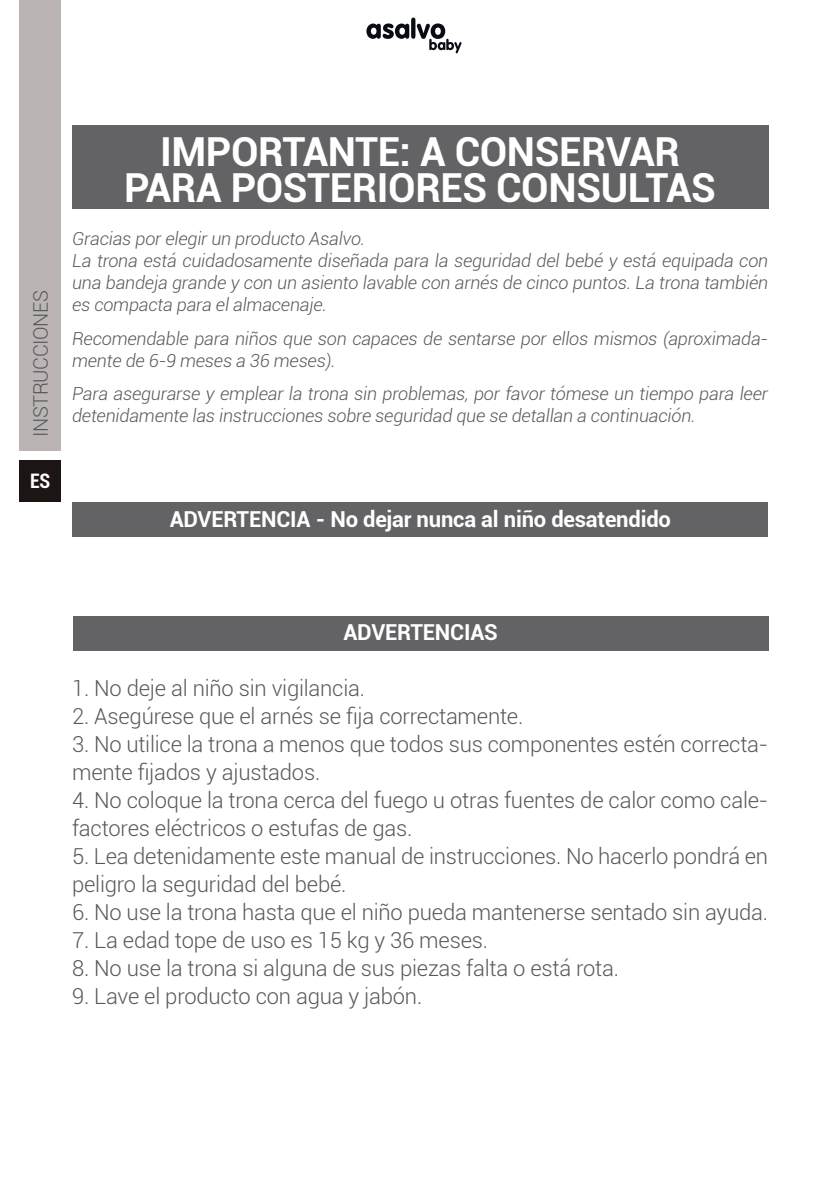
<style>
.page{position:relative;width:840px;height:1191px;background:#fff}
.page>*{position:absolute;margin:0;border:0;box-sizing:border-box;transform-origin:0 0}
.t1{font:700 40px/36px "Roboto";letter-spacing:-.01em;color:#fff;text-align:center}
.t2{font:300 22px/28px "Roboto";letter-spacing:-.01em;color:#57585a}
.t3{font:700 22px "Roboto";letter-spacing:-.01em;color:#fff}
.t4{font:300 20px "Roboto";letter-spacing:-.02em;color:#57585a}
.t5{font:700 condensed 20px "Roboto";color:#fff}
.t6{font:italic 300 18px/22px "Roboto";letter-spacing:-.01em;color:#57585a}
</style>
<div class="page">
<svg style="left:366px;top:18px;width:95px;height:35px"></svg>
<div style="left:19px;top:0;width:42px;height:451px;background:#bab5b4"></div>
<div style="left:19px;top:460px;width:42px;height:42px;background:#1b1513"></div>
<div style="left:72px;top:125px;width:695px;height:83px;background:#636366"></div>
<div style="left:72px;top:502px;width:695px;height:35px;background:#636366"></div>
<div style="left:73px;top:616px;width:695px;height:34px;background:#636366"></div>
<p class="t4" style="left:27px;top:437px;width:148px;rotate:-90deg">INSTRUCCIONES</p>
<p class="t5" style="left:30px;top:467px;width:22px">ES</p>
<h1 class="t1" style="left:124px;top:132px;width:592px">IMPORTANTE: A CONSERVAR<br>PARA POSTERIORES CONSULTAS</h1>
<p class="t6" style="left:72px;top:227px;width:697px">Gracias por elegir un producto Asalvo.<br>La trona está cuidadosamente diseñada para la seguridad del bebé y está equipada con una bandeja grande y con un asiento lavable con arnés de cinco puntos. La trona también es compacta para el almacenaje.</p>
<p class="t6" style="left:72px;top:327px;width:697px">Recomendable para niños que son capaces de sentarse por ellos mismos (aproximada&shy;mente de 6-9 meses a 36 meses).</p>
<p class="t6" style="left:72px;top:382px;width:697px">Para asegurarse y emplear la trona sin problemas, por favor tómese un tiempo para leer detenidamente las instrucciones sobre seguridad que se detallan a continuación.</p>
<p class="t3" style="left:169px;top:503px;width:502px">ADVERTENCIA - No dejar nunca al niño desatendido</p>
<p class="t3" style="left:343px;top:617px;width:156px">ADVERTENCIAS</p>
<p class="t2" style="left:72px;top:673px;width:294px">1. No deje al niño sin vigilancia.</p>
<p class="t2" style="left:72px;top:701px;width:452px">2. Asegúrese que el arnés se fija correctamente.</p>
<p class="t2" style="left:72px;top:729px;width:697px">3. No utilice la trona a menos que todos sus componentes estén correcta&shy;mente fijados y ajustados.</p>
<p class="t2" style="left:72px;top:785px;width:697px">4. No coloque la trona cerca del fuego u otras fuentes de calor como cale&shy;factores eléctricos o estufas de gas.</p>
<p class="t2" style="left:72px;top:841px;width:697px">5. Lea detenidamente este manual de instrucciones. No hacerlo pondrá en peligro la seguridad del bebé.</p>
<p class="t2" style="left:72px;top:897px;width:697px">6. No use la trona hasta que el niño pueda mantenerse sentado sin ayuda.</p>
<p class="t2" style="left:72px;top:925px;width:417px">7. La edad tope de uso es 15 kg y 36 meses.</p>
<p class="t2" style="left:72px;top:953px;width:548px">8. No use la trona si alguna de sus piezas falta o está rota.</p>
<p class="t2" style="left:72px;top:981px;width:351px">9. Lave el producto con agua y jabón.</p>
</div>
